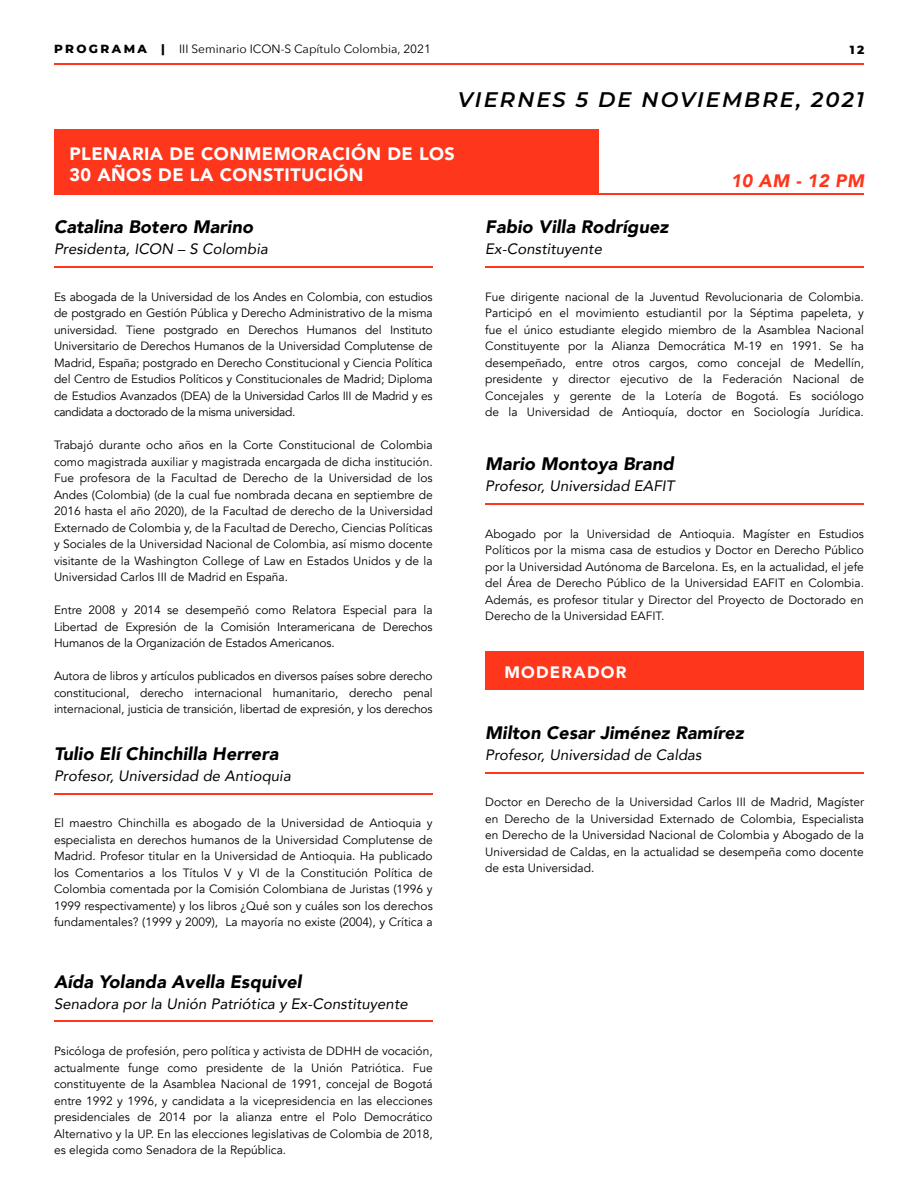
<style>
.page{position:relative;width:918px;height:1188px;background:#fff}
.page>*{position:absolute;margin:0;border:0;box-sizing:border-box;transform-origin:0 0}
.t1{font:italic 600 21px "Montserrat";letter-spacing:.1em;color:#000}
.t2{font:italic 900 18px "Avenir";letter-spacing:.005em;color:#000}
.t3{font:900 18px/21px "Avenir";letter-spacing:.025em;color:#fff}
.t4{font:italic 900 18px "Avenir";letter-spacing:.025em;color:#fe361c}
.t5{font:900 16.5px "Avenir";letter-spacing:.075em;color:#fff}
.t6{font:italic 15px "Avenir";letter-spacing:.005em;color:#000}
.t7{font:12px/16.5px "Avenir";color:#000;text-align:justify}
.t8{font:12px "Avenir Next";color:#000}
.t9{font:800 12px "Montserrat";color:#000}
.s1{font-family:"Montserrat";font-weight:800}
</style>
<div class="page">
<hr style="left:54px;top:63px;width:810px;height:2px;background:#fe361c">
<div style="left:54px;top:129px;width:544px;height:64px;background:#fe361c"></div>
<hr style="left:54px;top:193px;width:810px;height:2px;background:#fe361c">
<hr style="left:54px;top:267px;width:379px;height:1px;background:#fe361c">
<hr style="left:54px;top:793px;width:379px;height:1px;background:#fe361c">
<hr style="left:54px;top:1021px;width:379px;height:1px;background:#fe361c">
<hr style="left:485px;top:267px;width:379px;height:1px;background:#fe361c">
<hr style="left:485px;top:504px;width:379px;height:1px;background:#fe361c">
<div style="left:485px;top:651px;width:379px;height:39px;background:#fe361c"></div>
<hr style="left:485px;top:773px;width:379px;height:1px;background:#fe361c">
<p class="t8" style="left:54px;top:39px;width:379px"><span class="s1">P R O G R A M A |</span> III Seminario ICON-S Capítulo Colombia, 2021</p>
<p class="t9" style="left:850px;top:41px;width:16px">12</p>
<p class="t1" style="left:458px;top:85px;width:408px">VIERNES 5 DE NOVIEMBRE, 2021</p>
<p class="t3" style="left:69px;top:143px;width:387px">PLENARIA DE CONMEMORACIÓN DE LOS<br>30 AÑOS DE LA CONSTITUCIÓN</p>
<p class="t4" style="left:731px;top:166px;width:135px">10 AM - 12 PM</p>
<p class="t2" style="left:54px;top:212px;width:201px">Catalina Botero Marino</p>
<p class="t6" style="left:54px;top:240px;width:215px">Presidenta, ICON – S Colombia</p>
<p class="t7" style="left:54px;top:289px;width:380px">Es abogada de la Universidad de los Andes en Colombia, con estudios de postgrado en Gestión Pública y Derecho Administrativo de la misma universidad. Tiene postgrado en Derechos Humanos del Instituto Universitario de Derechos Humanos de la Universidad Complutense de Madrid, España; postgrado en Derecho Constitucional y Ciencia Política del Centro de Estudios Políticos y Constitucionales de Madrid; Diploma de Estudios Avanzados (DEA) de la Universidad Carlos III de Madrid y es candidata a doctorado de la misma universidad.</p>
<p class="t7" style="left:54px;top:437px;width:380px">Trabajó durante ocho años en la Corte Constitucional de Colombia como magistrada auxiliar y magistrada encargada de dicha institución.<br>Fue profesora de la Facultad de Derecho de la Universidad de los Andes (Colombia) (de la cual fue nombrada decana en septiembre de 2016 hasta el año 2020), de la Facultad de derecho de la Universidad Externado de Colombia y, de la Facultad de Derecho, Ciencias Políticas y Sociales de la Universidad Nacional de Colombia, así mismo docente visitante de la Washington College of Law en Estados Unidos y de la Universidad Carlos III de Madrid en España.</p>
<p class="t7" style="left:54px;top:602px;width:380px">Entre 2008 y 2014 se desempeñó como Relatora Especial para la Libertad de Expresión de la Comisión Interamericana de Derechos Humanos de la Organización de Estados Americanos.</p>
<p class="t7" style="left:54px;top:668px;width:380px">Autora de libros y artículos publicados en diversos países sobre derecho constitucional, derecho internacional humanitario, derecho penal internacional, justicia de transición, libertad de expresión, y los derechos</p>
<p class="t2" style="left:54px;top:739px;width:226px">Tulio Elí Chinchilla Herrera</p>
<p class="t6" style="left:54px;top:766px;width:238px">Profesor, Universidad de Antioquia</p>
<p class="t7" style="left:54px;top:815px;width:380px">El maestro Chinchilla es abogado de la Universidad de Antioquia y especialista en derechos humanos de la Universidad Complutense de Madrid. Profesor titular en la Universidad de Antioquia. Ha publicado los Comentarios a los Títulos V y VI de la Constitución Política de Colombia comentada por la Comisión Colombiana de Juristas (1996 y 1999 respectivamente) y los libros ¿Qué son y cuáles son los derechos fundamentales? (1999 y 2009), La mayoría no existe (2004), y Crítica a</p>
<p class="t2" style="left:54px;top:966px;width:249px">Aída Yolanda Avella Esquivel</p>
<p class="t6" style="left:54px;top:994px;width:355px">Senadora por la Unión Patriótica y Ex-Constituyente</p>
<p class="t7" style="left:54px;top:1043px;width:380px">Psicóloga de profesión, pero política y activista de DDHH de vocación, actualmente funge como presidente de la Unión Patriótica. Fue constituyente de la Asamblea Nacional de 1991, concejal de Bogotá entre 1992 y 1996, y candidata a la vicepresidencia en las elecciones presidenciales de 2014 por la alianza entre el Polo Democrático Alternativo y la UP. En las elecciones legislativas de Colombia de 2018, es elegida como Senadora de la República.</p>
<p class="t2" style="left:485px;top:212px;width:185px">Fabio Villa Rodríguez</p>
<p class="t6" style="left:485px;top:240px;width:118px">Ex-Constituyente</p>
<p class="t7" style="left:485px;top:289px;width:380px">Fue dirigente nacional de la Juventud Revolucionaria de Colombia.<br>Participó en el movimiento estudiantil por la Séptima papeleta, y fue el único estudiante elegido miembro de la Asamblea Nacional Constituyente por la Alianza Democrática M-19 en 1991. Se ha desempeñado, entre otros cargos, como concejal de Medellín, presidente y director ejecutivo de la Federación Nacional de Concejales y gerente de la Lotería de Bogotá. Es sociólogo de la Universidad de Antioquía, doctor en Sociología Jurídica.</p>
<p class="t2" style="left:485px;top:449px;width:190px">Mario Montoya Brand</p>
<p class="t6" style="left:485px;top:477px;width:191px">Profesor, Universidad EAFIT</p>
<p class="t7" style="left:485px;top:526px;width:380px">Abogado por la Universidad de Antioquia. Magíster en Estudios Políticos por la misma casa de estudios y Doctor en Derecho Público por la Universidad Autónoma de Barcelona. Es, en la actualidad, el jefe del Área de Derecho Público de la Universidad EAFIT en Colombia.<br>Además, es profesor titular y Director del Proyecto de Doctorado en Derecho de la Universidad EAFIT.</p>
<p class="t5" style="left:504px;top:658px;width:123px">MODERADOR</p>
<p class="t2" style="left:485px;top:718px;width:260px">Milton Cesar Jiménez Ramírez</p>
<p class="t6" style="left:485px;top:746px;width:218px">Profesor, Universidad de Caldas</p>
<p class="t7" style="left:485px;top:794px;width:380px">Doctor en Derecho de la Universidad Carlos III de Madrid, Magíster en Derecho de la Universidad Externado de Colombia, Especialista en Derecho de la Universidad Nacional de Colombia y Abogado de la Universidad de Caldas, en la actualidad se desempeña como docente de esta Universidad.</p>
</div>
